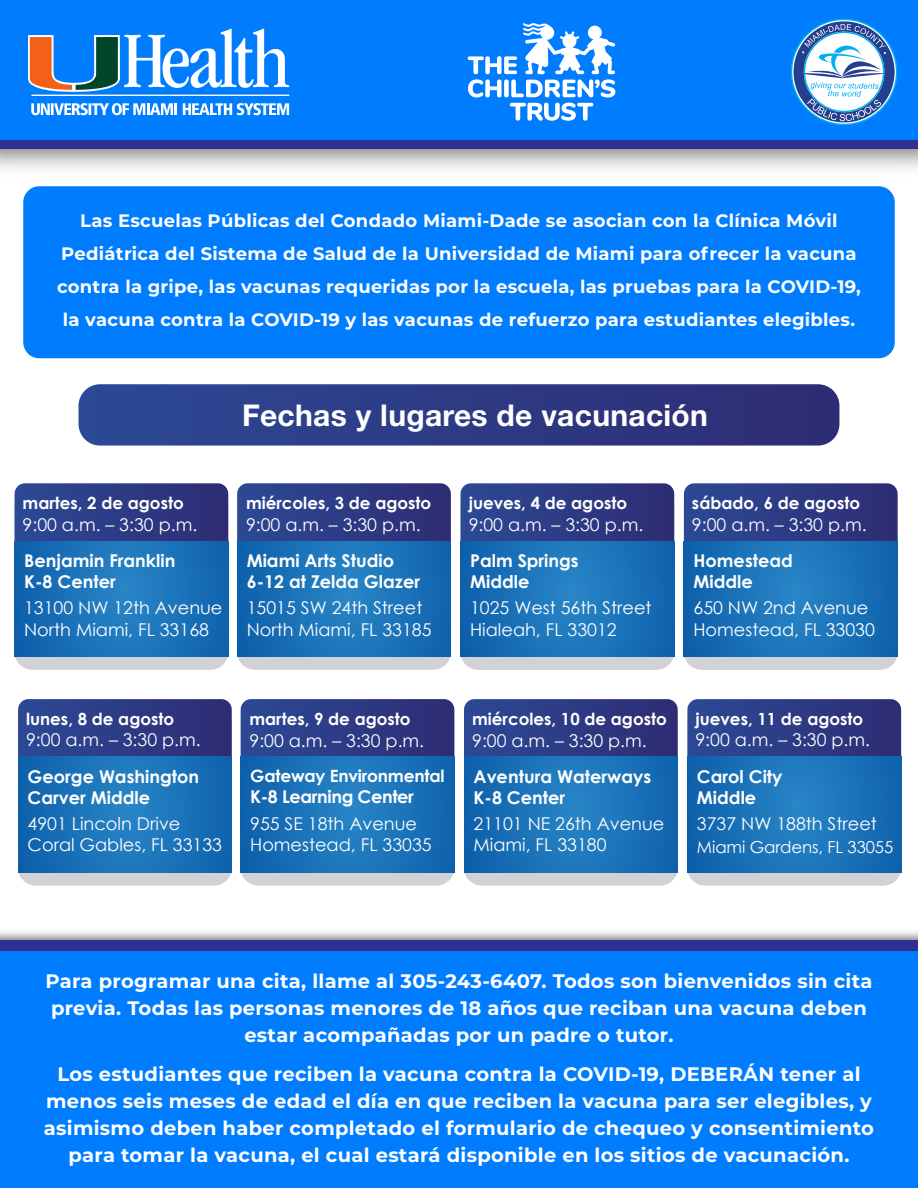
<style>
.page{position:relative;width:918px;height:1188px;background:#fff}
.page>*{position:absolute;margin:0;border:0;box-sizing:border-box;transform-origin:0 0}
.t1{font:700 30px "Helvetica Neue LT Std";letter-spacing:.01em;color:#fff}
.t2{font:700 19.5px/27px "Montserrat";letter-spacing:.015em;color:#fff;text-align:center}
.t3{font:700 18px/33px "Montserrat";letter-spacing:.015em;color:#fff;text-align:center}
.t4{font:17.55px/21.1px "Century Gothic";color:#fff}
.t5{font:700 17.55px/21.1px "Century Gothic";color:#fff}
.t6{font:700 17.55px "Century Gothic";letter-spacing:-.02em;color:#fff}
.t7{font:700 16.95px "Century Gothic";letter-spacing:-.01em;color:#fff}
.t8{font:700 16.8px "Century Gothic";color:#fff}
.t9{font:16.5px "Century Gothic";letter-spacing:-.005em;color:#fff}
</style>
<div class="page">
<div style="left:0;top:23px;width:918px;height:126px;background:#2e3192"></div>
<div style="left:0;top:0;width:918px;height:140px;background:#007dff"></div>
<svg style="left:791px;top:19px;width:106px;height:106px"></svg>
<svg style="left:28px;top:28px;width:261px;height:68px"></svg>
<svg style="left:183px;top:103px;width:106px;height:12px"></svg>
<svg style="left:31px;top:103px;width:146px;height:12px"></svg>
<svg style="left:468px;top:23px;width:147px;height:74px"></svg>
<svg style="left:510px;top:103px;width:83px;height:18px"></svg>
<div style="left:0;top:941px;width:918px;height:247px;background:#007dff"></div>
<div style="left:0;top:940px;width:918px;height:10px;background:#2e3192"></div>
<svg style="left:79px;top:384px;width:760px;height:62px;background:#313e86"></svg>
<div style="left:23px;top:186px;width:872px;height:172px;background:#007dff;border-radius:16px"></div>
<div style="left:15px;top:486px;width:213px;height:184px;background:#d0d2d3;border-radius:18px"></div>
<svg style="left:15px;top:483px;width:213px;height:58px;background:#2e3c85"></svg>
<svg style="left:15px;top:541px;width:213px;height:116px;background:#1971b7"></svg>
<div style="left:237px;top:486px;width:214px;height:184px;background:#d0d2d3;border-radius:18px"></div>
<svg style="left:237px;top:483px;width:214px;height:58px;background:#2f3c85"></svg>
<svg style="left:237px;top:541px;width:214px;height:116px;background:#1971b7"></svg>
<div style="left:461px;top:486px;width:213px;height:184px;background:#d0d2d3;border-radius:18px"></div>
<svg style="left:461px;top:483px;width:213px;height:58px;background:#2e3c85"></svg>
<svg style="left:461px;top:541px;width:213px;height:116px;background:#1971b7"></svg>
<div style="left:684px;top:486px;width:214px;height:184px;background:#d0d2d3;border-radius:18px"></div>
<svg style="left:684px;top:483px;width:214px;height:58px;background:#2f3c85"></svg>
<svg style="left:684px;top:541px;width:214px;height:116px;background:#1971b7"></svg>
<div style="left:18px;top:702px;width:214px;height:184px;background:#d0d2d3;border-radius:18px"></div>
<svg style="left:18px;top:699px;width:214px;height:58px;background:#2e3c85"></svg>
<svg style="left:18px;top:757px;width:214px;height:116px;background:#1971b7"></svg>
<div style="left:241px;top:702px;width:213px;height:184px;background:#d0d2d3;border-radius:18px"></div>
<svg style="left:241px;top:699px;width:213px;height:58px;background:#2d3c85"></svg>
<svg style="left:241px;top:757px;width:213px;height:116px;background:#1971b7"></svg>
<div style="left:464px;top:702px;width:214px;height:184px;background:#d0d2d3;border-radius:18px"></div>
<svg style="left:464px;top:699px;width:214px;height:58px;background:#2e3d85"></svg>
<svg style="left:464px;top:757px;width:214px;height:116px;background:#1971b7"></svg>
<div style="left:687px;top:702px;width:214px;height:184px;background:#d0d2d3;border-radius:18px"></div>
<svg style="left:687px;top:699px;width:214px;height:58px;background:#2e3d86"></svg>
<svg style="left:687px;top:757px;width:214px;height:116px;background:#1971b7"></svg>
<p class="t3" style="left:57px;top:204px;width:805px">Las Escuelas Públicas del Condado Miami-Dade se asocian con la Clínica Móvil Pediátrica del Sistema de Salud de la Universidad de Miami para ofrecer la vacuna contra la gripe, las vacunas requeridas por la escuela, las pruebas para la COVID-19, la vacuna contra la COVID-19 y las vacunas de refuerzo para estudiantes elegibles.</p>
<h1 class="t1" style="left:242px;top:397px;width:467px">Fechas y lugares de vacunación</h1>
<p class="t8" style="left:23px;top:490px;width:163px">martes, 2 de agosto</p>
<p class="t4" style="left:23px;top:513px;width:176px">9:00 a.m. – 3:30 p.m.</p>
<p class="t5" style="left:24px;top:549px;width:153px">Benjamin Franklin<br>K-8 Center</p>
<p class="t4" style="left:24px;top:597px;width:200px">13100 NW 12th Avenue<br>North Miami, FL 33168</p>
<p class="t8" style="left:246px;top:490px;width:187px">miércoles, 3 de agosto</p>
<p class="t4" style="left:246px;top:514px;width:176px">9:00 a.m. – 3:30 p.m.</p>
<p class="t5" style="left:247px;top:549px;width:175px">Miami Arts Studio<br>6-12 at Zelda Glazer</p>
<p class="t4" style="left:247px;top:597px;width:186px">15015 SW 24th Street<br>North Miami, FL 33185</p>
<p class="t8" style="left:469px;top:491px;width:160px">jueves, 4 de agosto</p>
<p class="t4" style="left:469px;top:514px;width:176px">9:00 a.m. – 3:30 p.m.</p>
<p class="t5" style="left:470px;top:549px;width:110px">Palm Springs<br>Middle</p>
<p class="t4" style="left:470px;top:597px;width:183px">1025 West 56th Street<br>Hialeah, FL 33012</p>
<p class="t8" style="left:692px;top:490px;width:170px">sábado, 6 de agosto</p>
<p class="t4" style="left:692px;top:513px;width:176px">9:00 a.m. – 3:30 p.m.</p>
<p class="t5" style="left:694px;top:549px;width:101px">Homestead<br>Middle</p>
<p class="t4" style="left:694px;top:597px;width:183px">650 NW 2nd Avenue<br>Homestead, FL 33030</p>
<p class="t8" style="left:26px;top:706px;width:150px">lunes, 8 de agosto</p>
<p class="t4" style="left:26px;top:729px;width:176px">9:00 a.m. – 3:30 p.m.</p>
<p class="t5" style="left:28px;top:765px;width:173px">George Washington<br>Carver Middle</p>
<p class="t4" style="left:28px;top:813px;width:196px">4901 Lincoln Drive<br>Coral Gables, FL 33133</p>
<p class="t8" style="left:249px;top:706px;width:163px">martes, 9 de agosto</p>
<p class="t4" style="left:249px;top:729px;width:176px">9:00 a.m. – 3:30 p.m.</p>
<p class="t7" style="left:250px;top:763px;width:196px">Gateway Environmental</p>
<p class="t6" style="left:250px;top:784px;width:165px">K-8 Learning Center</p>
<p class="t4" style="left:250px;top:813px;width:183px">955 SE 18th Avenue<br>Homestead, FL 33035</p>
<p class="t8" style="left:472px;top:706px;width:196px">miércoles, 10 de agosto</p>
<p class="t4" style="left:472px;top:730px;width:176px">9:00 a.m. – 3:30 p.m.</p>
<p class="t5" style="left:474px;top:765px;width:179px">Aventura Waterways<br>K-8 Center</p>
<p class="t4" style="left:474px;top:813px;width:192px">21101 NE 26th Avenue<br>Miami, FL 33180</p>
<p class="t8" style="left:695px;top:706px;width:169px">jueves, 11 de agosto</p>
<p class="t4" style="left:695px;top:729px;width:176px">9:00 a.m. – 3:30 p.m.</p>
<p class="t5" style="left:697px;top:765px;width:87px">Carol City<br>Middle</p>
<p class="t4" style="left:697px;top:813px;width:181px">3737 NW 188th Street</p>
<p class="t9" style="left:697px;top:835px;width:198px">Miami Gardens, FL 33055</p>
<p class="t2" style="left:45px;top:966px;width:829px">Para programar una cita, llame al 305-243-6407. Todos son bienvenidos sin cita previa. Todas las personas menores de 18 años que reciban una vacuna deben estar acompañadas por un padre o tutor.</p>
<p class="t2" style="left:44px;top:1059px;width:832px">Los estudiantes que reciben la vacuna contra la COVID-19, DEBERÁN tener al menos seis meses de edad el día en que reciben la vacuna para ser elegibles, y asimismo deben haber completado el formulario de chequeo y consentimiento para tomar la vacuna, el cual estará disponible en los sitios de vacunación.</p>
</div>
